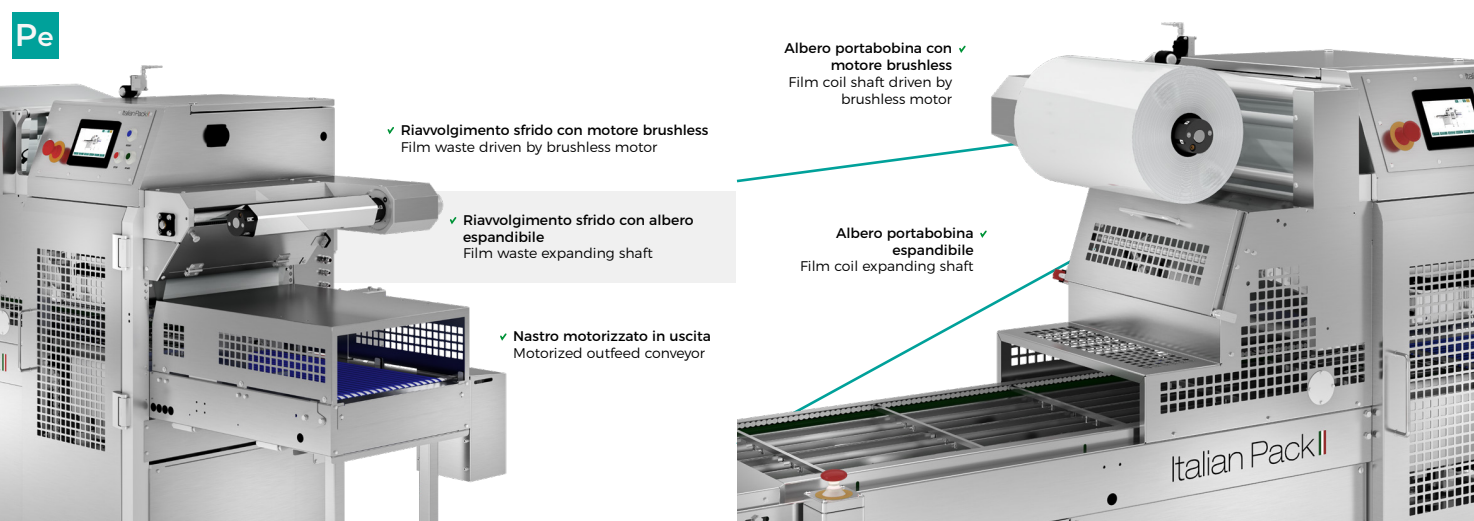
<style>
.page{position:relative;width:1474px;height:521px;background:#fff}
.page>*{position:absolute;margin:0;border:0;box-sizing:border-box;transform-origin:0 0}
.t1{font:600 31.5px "Montserrat";color:#f6f6f6}
.t2{font:14px/16.8px "Montserrat";color:#000;text-align:right}
.t3{font:300 14px/16.8px "Montserrat";color:#000;text-align:right}
.s1{font-size:26.25px}
</style>
<div class="page">
<div style="left:260px;top:191px;width:476px;height:92px;background:#f0f0f0"></div>
<img style="left:737px;top:22px;width:736px;height:499px">
<img style="left:0;top:65px;width:507px;height:456px">
<div style="left:12px;top:13px;width:47px;height:46px;background:#00a19a"></div>
<svg style="left:957px;top:44px;width:10px;height:11px"></svg>
<svg style="left:498px;top:332px;width:9px;height:10px"></svg>
<svg style="left:386px;top:125px;width:9px;height:11px"></svg>
<svg style="left:448px;top:215px;width:10px;height:11px"></svg>
<h1 class="t1" style="left:15px;top:12px;width:41px">P<span class="s1">e</span></h1>
<p class="t2" style="left:401px;top:120px;width:309px">Riavvolgimento sfrido con motore brushless</p>
<p class="t3" style="left:401px;top:137px;width:258px">Film waste driven by brushless motor</p>
<p class="t2" style="left:463px;top:210px;width:232px;text-align:left">Riavvolgimento sfrido con albero espandibile</p>
<p class="t3" style="left:463px;top:244px;width:191px">Film waste expanding shaft</p>
<p class="t2" style="left:513px;top:327px;width:199px">Nastro motorizzato in uscita</p>
<p class="t3" style="left:513px;top:343px;width:193px">Motorized outfeed conveyor</p>
<p class="t2" style="left:784px;top:39px;width:169px">Albero portabobina con motore brushless</p>
<p class="t3" style="left:788px;top:73px;width:165px">Film coil shaft driven by brushless motor</p>
<p class="t2" style="left:836px;top:223px;width:139px">Albero portabobina espandibile</p>
<p class="t3" style="left:800px;top:257px;width:175px">Film coil expanding shaft</p>
</div>
